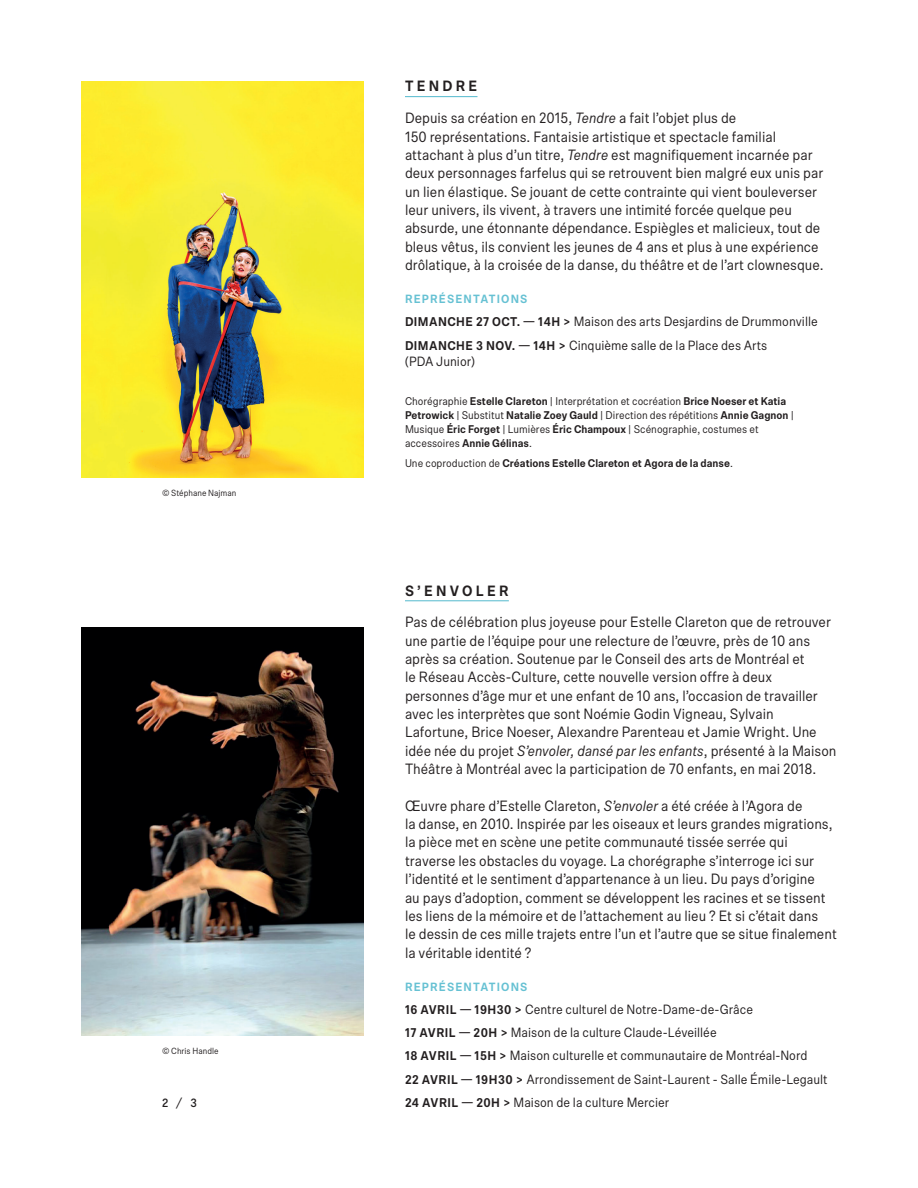
<style>
.page{position:relative;width:918px;height:1188px;background:#fff}
.page>*{position:absolute;margin:0;border:0;box-sizing:border-box;transform-origin:0 0}
.t1{font:15px/18.3px "Scto Grotesk B";color:#231f20}
.t2{font:700 15px "Scto Grotesk B";letter-spacing:.215em;color:#231f20}
.t3{font:13.5px/23.2px "Scto Grotesk B";color:#231f20}
.t4{font:700 12px "Scto Grotesk B";letter-spacing:.095em;color:#66c1d3}
.t5{font:500 12px "Lemur Trial";color:#231f20}
.t6{font:11.25px/13.8px "Scto Grotesk B";color:#231f20}
.t7{font:700 11.25px "Scto Grotesk B";color:#231f20}
.t8{font:9px "Scto Grotesk B";color:#231f20}
.s1{font-family:"Atlas Grotesk";font-weight:400}
.s2{font-weight:700}
.s3{font-style:italic}
.s4{font-weight:700;font-size:12.75px}
.s5{font-weight:400}
</style>
<div class="page">
<hr style="left:405px;top:96px;width:72px;height:1px;background:#66c1d3">
<hr style="left:405px;top:600px;width:104px;height:1px;background:#66c1d3">
<img style="left:81px;top:81px;width:283px;height:396px">
<img style="left:81px;top:628px;width:283px;height:408px">
<p class="t8" style="left:162px;top:487px;width:76px">© Stéphane Najman</p>
<p class="t8" style="left:162px;top:1046px;width:58px">© Chris Handle</p>
<p class="t5" style="left:162px;top:1098px;width:36px">2 <span class="s1">/</span> 3</p>
<p class="t1" style="left:405px;top:70px;width:333px;line-height:31.8px"><span class="s2">TENDRE<br></span>Depuis sa création en 2015, <span class="s3">Tendre</span> a fait l’objet plus de</p>
<p class="t1" style="left:405px;top:127px;width:420px">150 représentations. Fantaisie artistique et spectacle familial attachant à plus d’un titre, <span class="s3">Tendre</span> est magnifiquement incarnée par deux personnages farfelus qui se retrouvent bien malgré eux unis par un lien élastique. Se jouant de cette contrainte qui vient bouleverser leur univers, ils vivent, à travers une intimité forcée quelque peu absurde, une étonnante dépendance. Espiègles et malicieux, tout de bleus vêtus, ils convient les jeunes de 4 ans et plus à une expérience drôlatique, à la croisée de la danse, du théâtre et de l’art clownesque.</p>
<p class="t4" style="left:405px;top:292px;width:124px">REPRÉSENTATIONS</p>
<p class="t3" style="left:405px;top:310px;width:414px"><span class="s4">DIMANCHE 27 OCT. — 14H &gt;</span> Maison des arts Desjardins de Drummonville<br><span class="s4">DIMANCHE 3 NOV. — 14H &gt;</span> Cinquième salle de la Place des Arts</p>
<p class="t3" style="left:405px;top:350px;width:72px">(PDA Junior)</p>
<p class="t6" style="left:405px;top:394px;width:390px">Chorégraphie <span class="s2">Estelle Clareton</span> | Interprétation et cocréation <span class="s2">Brice Noeser et Katia Petrowick</span> | Substitut <span class="s2">Natalie Zoey Gauld</span> | Direction des répétitions <span class="s2">Annie Gagnon</span> | Musique <span class="s2">Éric Forget</span> | Lumières <span class="s2">Éric Champoux</span> | Scénographie, costumes et accessoires <span class="s2">Annie Gélinas</span>.</p>
<p class="t7" style="left:405px;top:456px;width:329px"><span class="s5">Une coproduction de</span> Créations Estelle Clareton et Agora de la danse<span class="s5">.</span></p>
<p class="t2" style="left:405px;top:581px;width:105px">S’ENVOLER</p>
<p class="t1" style="left:405px;top:613px;width:433px">Pas de célébration plus joyeuse pour Estelle Clareton que de retrouver une partie de l’équipe pour une relecture de l’œuvre, près de 10 ans après sa création. Soutenue par le Conseil des arts de Montréal et<br>le Réseau Accès-Culture, cette nouvelle version offre à deux personnes d’âge mur et une enfant de 10 ans, l’occasion de travailler avec les interprètes que sont Noémie Godin Vigneau, Sylvain Lafortune, Brice Noeser, Alexandre Parenteau et Jamie Wright. Une idée née du projet <span class="s3">S’envoler, dansé par les enfants</span>, présenté à la Maison Théâtre à Montréal avec la participation de 70 enfants, en mai 2018.</p>
<p class="t1" style="left:405px;top:796px;width:433px">Œuvre phare d’Estelle Clareton, <span class="s3">S’envoler</span> a été créée à l’Agora de<br>la danse, en 2010. Inspirée par les oiseaux et leurs grandes migrations, la pièce met en scène une petite communauté tissée serrée qui traverse les obstacles du voyage. La chorégraphe s’interroge ici sur l’identité et le sentiment d’appartenance à un lieu. Du pays d’origine<br>au pays d’adoption, comment se développent les racines et se tissent les liens de la mémoire et de l’attachement au lieu ? Et si c’était dans<br>le dessin de ces mille trajets entre l’un et l’autre que se situe finalement la véritable identité ?</p>
<p class="t4" style="left:405px;top:979px;width:124px">REPRÉSENTATIONS</p>
<p class="t3" style="left:405px;top:997px;width:424px"><span class="s4">16 AVRIL — 19H30 &gt;</span> Centre culturel de Notre-Dame-de-Grâce<br><span class="s4">17 AVRIL — 20H &gt;</span> Maison de la culture Claude-Léveillée<br><span class="s4">18 AVRIL — 15H &gt;</span> Maison culturelle et communautaire de Montréal-Nord<br><span class="s4">22 AVRIL — 19H30 &gt;</span> Arrondissement de Saint-Laurent - Salle Émile-Legault <span class="s4">24 AVRIL — 20H &gt;</span> Maison de la culture Mercier</p>
</div>
